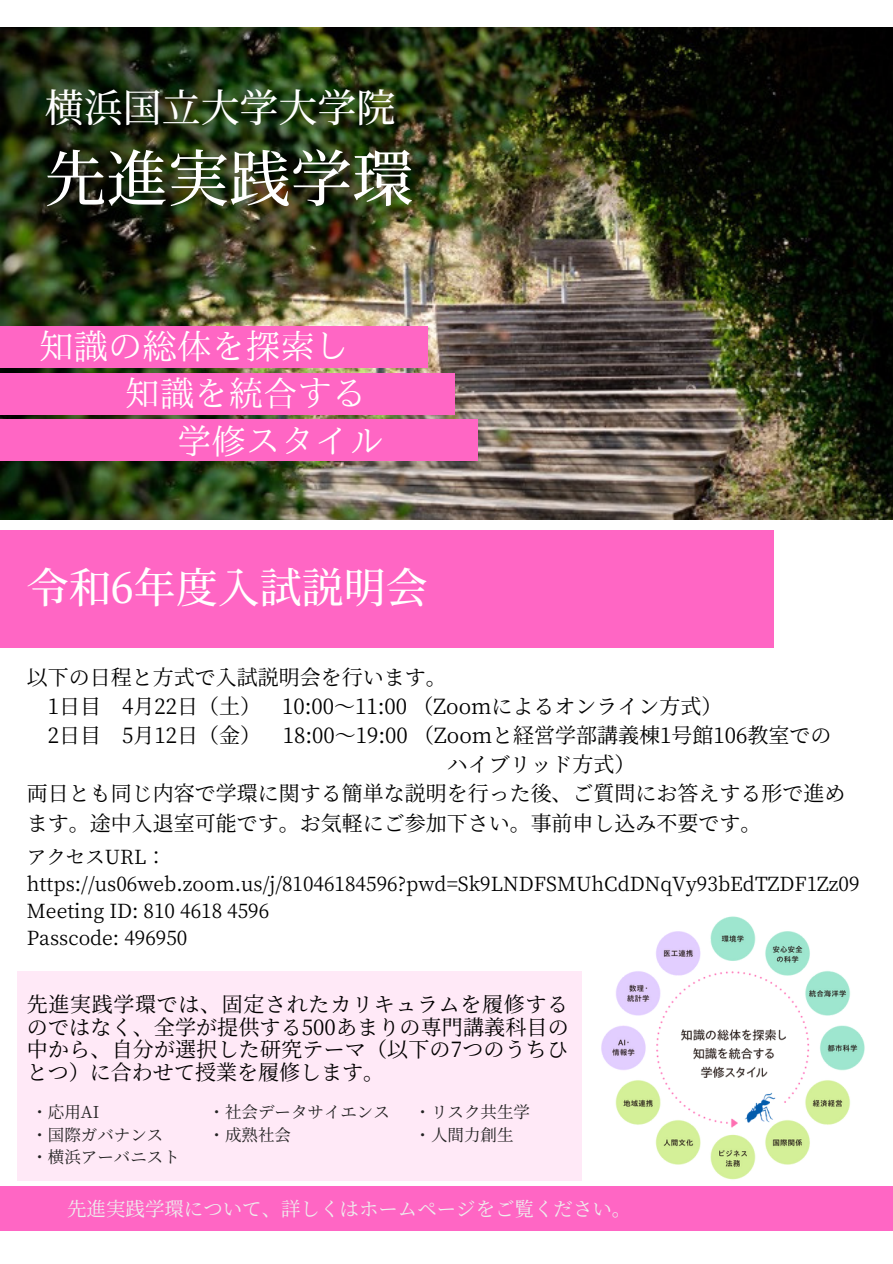
<style>
.page{position:relative;width:893px;height:1264px;background:#fff}
.page>*{position:absolute;margin:0;border:0;box-sizing:border-box;transform-origin:0 0}
.t1{font:500 61.5px "Source Han Serif JP";color:#fff}
.t2{font:500 42px "Source Han Serif JP";color:#fff}
.t3{font:500 39px "Source Han Serif JP";color:#fff}
.t4{font:34.5px "IP Aex Mincho";color:#fff}
.t5{font:21px/22.5px "Source Han Serif JP";color:#000}
.t6{font:19.5px/27px "Source Han Serif JP";color:#000}
.t7{font:19.5px "Source Han Serif JP";color:#eee}
.t8{font:16.5px/22.5px "Source Han Serif JP";color:#222}
</style>
<div class="page">
<img style="left:1px;top:28px;width:891px;height:491px">
<div style="left:1px;top:530px;width:772px;height:117px;background:#ff66c4"></div>
<div style="left:0;top:1185px;width:892px;height:45px;background:#ff66c4"></div>
<div style="left:0;top:326px;width:427px;height:42px;background:#ff66c4"></div>
<div style="left:0;top:419px;width:477px;height:42px;background:#ff66c4"></div>
<div style="left:0;top:373px;width:454px;height:42px;background:#ff66c4"></div>
<img style="left:601px;top:916px;width:264px;height:264px">
<div style="left:17px;top:971px;width:565px;height:209px;background:#ffe9f7"></div>
<h3 class="t3" style="left:45px;top:77px;width:352px">横浜国立大学大学院</h3>
<h1 class="t1" style="left:45px;top:130px;width:370px">先進実践学環</h1>
<h3 class="t4" style="left:39px;top:329px;width:312px">知識の総体を探索し</h3>
<h3 class="t4" style="left:125px;top:376px;width:243px">知識を統合する</h3>
<h3 class="t4" style="left:177px;top:423px;width:208px">学修スタイル</h3>
<h2 class="t2" style="left:27px;top:555px;width:402px">令和6年度入試説明会</h2>
<p class="t5" style="left:48px;top:660px;width:400px;line-height:29.2px;text-indent:-21px">以下の日程と方式で入試説明会を行います。<br>1日目</p>
<p class="t5" style="left:122px;top:693px;width:602px">4月 22日（土） 10:00〜11:00 （Zoomによるオンライン方式）</p>
<p class="t5" style="left:48px;top:722px;width:48px">2日目</p>
<p class="t5" style="left:122px;top:722px;width:710px">5月 12日（金） 18:00〜19:00 （Zoomと経営学部講義棟1号館106教室での</p>
<p class="t5" style="left:446px;top:752px;width:190px">ハイブリッド方式）</p>
<p class="t5" style="left:27px;top:781px;width:820px">両日とも同じ内容で学環に関する簡単な説明を行った後、ご質問にお答えする形で進め</p>
<p class="t5" style="left:27px;top:810px;width:736px">ます。途中入退室可能です。お気軽にご参加下さい。事前申し込み不要です。</p>
<p class="t6" style="left:27px;top:842px;width:834px">アクセスURL：https://us06web.zoom.us/j/81046184596?pwd=Sk9LNDFSMUhCdDNqVy93bEdTZDF1Zz09<br>Meeting ID: 810 4618 4596<br>Passcode: 496950</p>
<p class="t5" style="left:27px;top:992px;width:543px;text-align:justify">先進実践学環では、固定されたカリキュラムを履修するのではなく、全学が提供する500あまりの専門講義科目の中から、自分が選択した研究テーマ（以下の7つのうちひとつ）に合わせて授業を履修します。</p>
<p class="t8" style="left:31px;top:1099px;width:150px">・応用AI<br>・国際ガバナンス・横浜アーバニスト</p>
<p class="t8" style="left:208px;top:1099px;width:183px">・社会データサイエンス・成熟社会</p>
<p class="t8" style="left:414px;top:1099px;width:117px">・リスク共生学・人間力創生</p>
<p class="t7" style="left:67px;top:1193px;width:565px">先進実践学環について、詳しくはホームページをご覧ください。</p>
</div>
